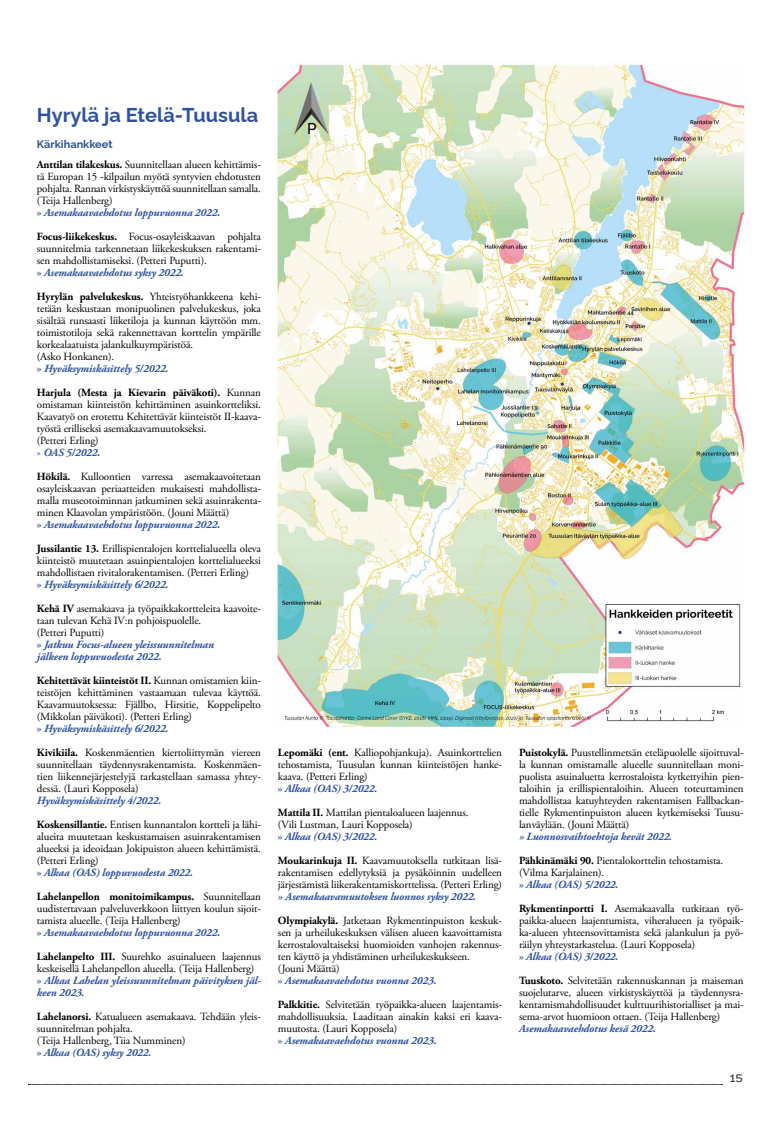
<style>
.page{position:relative;width:780px;height:1134px;background:#fff}
.page>*{position:absolute;margin:0;border:0;box-sizing:border-box;transform-origin:0 0}
.t1{font:700 20px "Raleway";color:#2f52a0}
.t2{font:12px "Bio Rhyme";color:#333332}
.t3{font:11px/12px "Adobe Garamond Pro";letter-spacing:-.01em;color:#000}
.t4{font:italic 700 11px/24px "Adobe Garamond Pro";letter-spacing:-.01em;color:#2f52a0}
.t5{font:700 11px "Raleway";color:#2f52a0}
.s1{font-weight:700}
.s2{font-weight:700;color:#2f52a0}
.s3{font-weight:700;font-style:italic;color:#2f52a0}
.s4{color:#2f52a0}
.s5{font-style:normal;color:#000}
.s6{font-weight:400;font-style:normal;color:#000}
</style>
<div class="page">
<svg style="left:28px;top:1084px;width:694px;height:1px"></svg>
<img style="left:275px;top:61px;width:471px;height:665px">
<h1 class="t1" style="left:37px;top:99px;width:223px">Hyrylä ja Etelä-Tuusula</h1>
<p class="t5" style="left:37px;top:136px;width:77px">Kärkihankkeet</p>
<p class="t3" style="left:37px;top:159px;width:225px"><span class="s1">Anttilan tilakeskus.</span> Suunnitellaan alueen kehittämis&shy;tä Europan 15 -kilpailun myötä syntyvien ehdotusten pohjalta. Rannan virkistyskäyttöä suunnitellaan samalla. (Teija Hallenberg)<br><span class="s2">»</span> <span class="s3">Asemakaavaehdotus loppuvuonna 2022.</span></p>
<p class="t3" style="left:37px;top:231px;width:225px"><span class="s1">Focus-liikekeskus.</span> Focus-osayleiskaavan pohjalta suunnitelmia tarkennetaan liikekeskuksen rakentami&shy;sen mahdollistamiseksi. (Petteri Puputti).<br><span class="s2">»</span> <span class="s3">Asemakaavaehdotus syksy 2022.</span></p>
<p class="t3" style="left:37px;top:291px;width:225px"><span class="s1">Hyrylän palvelukeskus.</span> Yhteistyöhankkeena kehi&shy;tetään keskustaan monipuolinen palvelukeskus, joka sisältää runsaasti liiketiloja ja kunnan käyttöön mm. toimistotiloja sekä rakennettavan korttelin ympärille korkealaatuista jalankulkuympäristöä.<br>(Asko Honkanen).<br><span class="s2">»</span> <span class="s3">Hyväksymiskäsittely 5/2022.</span></p>
<p class="t3" style="left:37px;top:387px;width:225px"><span class="s1">Harjula (Mesta ja Kievarin päiväkoti).</span> Kunnan omistaman kiinteistön kehittäminen asuinkortteliksi.<br>Kaavatyö on erotettu Kehitettävät kiinteistöt II-kaava&shy;työstä erilliseksi asemakaavamuutokseksi.<br>(Petteri Erling)<br><span class="s4">»</span> <span class="s3">OAS 5/2022.</span></p>
<p class="t3" style="left:37px;top:471px;width:225px"><span class="s1">Hökilä.</span> Kulloontien varressa asemakaavoitetaan osayleiskaavan periaatteiden mukaisesti mahdollista&shy;malla museotoiminnan jatkuminen sekä asuinrakenta&shy;minen Klaavolan ympäristöön. (Jouni Määttä)<br><span class="s2">»</span> <span class="s3">Asemakaavaehdotus loppuvuonna 2022.</span></p>
<p class="t3" style="left:37px;top:543px;width:225px"><span class="s1">Jussilantie 13.</span> Erillispientalojen korttelialueella oleva kiinteistö muutetaan asuinpientalojen korttelialueeksi mahdollistaen rivitalorakentamisen. (Petteri Erling)<br><span class="s2">»</span> <span class="s3">Hyväksymiskäsittely 6/2022.</span></p>
<p class="t3" style="left:37px;top:603px;width:225px"><span class="s1">Kehä IV</span> asemakaava ja työpaikkakortteleita kaavoite&shy;taan tulevan Kehä IV:n pohjoispuolelle.<br>(Petteri Puputti)<br><span class="s2">»</span> <span class="s3">Jatkuu Focus-alueen yleissuunnitelman<br>jälkeen loppuvuodesta 2022.</span></p>
<p class="t3" style="left:37px;top:675px;width:225px"><span class="s1">Kehitettävät kiinteistöt II.</span> Kunnan omistamien kiin&shy;teistöjen kehittäminen vastaamaan tulevaa käyttöä.<br>Kaavamuutoksessa: Fjällbo, Hirsitie, Koppelipelto (Mikkolan päiväkoti). (Petteri Erling)<br><span class="s2">»</span> <span class="s3">Hyväksymiskäsittely 6/2022.</span></p>
<p class="t3" style="left:37px;top:747px;width:225px;text-align:justify"><span class="s1">Kivikiila.</span> Koskenmäentien kiertoliittymän viereen suunnitellaan täydennysrakentamista. Koskenmäen&shy;tien liikennejärjestelyjä tarkastellaan samassa yhtey&shy;dessä. (Lauri Kopposela)</p>
<p class="t3" style="left:37px;top:789px;width:225px;line-height:24px"><span class="s3">Hyväksymiskäsittely 4/2022.<br></span><span class="s1">Koskensillantie.</span> Entisen kunnantalon kortteli ja lähi-</p>
<p class="t3" style="left:37px;top:831px;width:225px">alueita muutetaan keskustamaisen asuinrakentamisen alueeksi ja ideoidaan Jokipuiston alueen kehittämistä. (Petteri Erling)<br><span class="s2">»</span> <span class="s3">Alkaa (OAS) loppuvuodesta 2022.</span></p>
<p class="t3" style="left:37px;top:891px;width:225px"><span class="s1">Lahelanpellon monitoimikampus.</span> Suunnitellaan uudistettavaan palveluverkkoon liittyen koulun sijoit&shy;tamista alueelle. (Teija Hallenberg)<br><span class="s2">»</span> <span class="s3">Asemakaavaehdotus loppuvuonna 2022.</span></p>
<p class="t3" style="left:37px;top:951px;width:225px"><span class="s1">Lahelanpelto III.</span> Suurehko asuinalueen laajennus keskeisellä Lahelanpellon alueella. (Teija Hallenberg) <span class="s2">»</span> <span class="s3">Alkaa Lahelan yleissuunnitelman päivityksen jäl&shy;keen 2023.</span></p>
<p class="t3" style="left:37px;top:1011px;width:225px"><span class="s1">Lahelanorsi.</span> Katualueen asemakaava. Tehdään yleis&shy;suunnitelman pohjalta.<br>(Teija Hallenberg, Tiia Numminen)<br><span class="s2">»</span> <span class="s3">Alkaa (OAS) syksy 2022.</span></p>
<p class="t3" style="left:278px;top:747px;width:225px"><span class="s1">Lepomäki (ent.</span> Kalliopohjankuja). Asuinkorttelien tehostamista, Tuusulan kunnan kiinteistöjen hanke&shy;kaava. (Petteri Erling)<br><span class="s2">»</span> <span class="s3">Alkaa (OAS) 3/2022.</span></p>
<p class="t3" style="left:278px;top:807px;width:192px"><span class="s1">Mattila II.</span> Mattilan pientaloalueen laajennus. (Vili Lustman, Lauri Kopposela)<br><span class="s2">»</span> <span class="s3">Alkaa (OAS) 3/2022.</span></p>
<p class="t3" style="left:278px;top:855px;width:225px;text-align:justify"><span class="s1">Moukarinkuja II.</span> Kaavamuutoksella tutkitaan lisä&shy;rakentamisen edellytyksiä ja pysäköinnin uudelleen järjestämistä liikerakentamiskorttelissa. (Petteri Erling)</p>
<p class="t4" style="left:278px;top:885px;width:225px">» Asemakaavamuutoksen luonnos syksy 2022.<br><span class="s5">Olympiakylä.</span> <span class="s6">Jatketaan Rykmentinpuiston keskuk-</span></p>
<p class="t3" style="left:278px;top:927px;width:225px">sen ja urheilukeskuksen välisen alueen kaavoittamista kerrostalovaltaiseksi huomioiden vanhojen rakennus&shy;ten käyttö ja yhdistäminen urheilukeskukseen.<br>(Jouni Määttä)<br><span class="s2">»</span> <span class="s3">Asemakaavaehdotus vuonna 2023.</span></p>
<p class="t3" style="left:278px;top:999px;width:225px"><span class="s1">Palkkitie.</span> Selvitetään työpaikka-alueen laajentamis&shy;mahdollisuuksia. Laaditaan ainakin kaksi eri kaava&shy;muutosta. (Lauri Kopposela)<br><span class="s2">»</span> <span class="s3">Asemakaavaehdotus vuonna 2023.</span></p>
<p class="t3" style="left:519px;top:747px;width:226px;text-align:justify"><span class="s1">Puistokylä.</span> Puustellinmetsän eteläpuolelle sijoittuval&shy;la kunnan omistamalle alueelle suunnitellaan moni&shy;puolista asuinaluetta kerrostaloista kytkettyihin pien&shy;taloihin ja erillispientaloihin. Alueen toteuttaminen mahdollistaa katuyhteyden rakentamisen Fallbackan&shy;tielle Rykmentinpuiston alueen kytkemiseksi Tuusu&shy;lanväylään. (Jouni Määttä)</p>
<p class="t4" style="left:519px;top:825px;width:206px">» Luonnosvaihtoehtoja kevät 2022.<br><span class="s5">Pähkinämäki 90.</span> <span class="s6">Pientalokorttelin tehostamista.</span></p>
<p class="t3" style="left:519px;top:867px;width:101px">(Vilma Karjalainen).<br><span class="s2">»</span> <span class="s3">Alkaa (OAS) 5/2022.</span></p>
<p class="t3" style="left:519px;top:903px;width:226px"><span class="s1">Rykmentinportti I.</span> Asemakaavalla tutkitaan työ&shy;paikka-alueen laajentumista, viheralueen ja työpaik&shy;ka-alueen yhteensovittamista sekä jalankulun ja pyö&shy;räilyn yhteystarkastelua. (Lauri Kopposela)<br><span class="s2">»</span> <span class="s3">Alkaa (OAS) 3/2022.</span></p>
<p class="t3" style="left:519px;top:975px;width:226px;text-align:justify"><span class="s1">Tuuskoto.</span> Selvitetään rakennuskannan ja maiseman suojelutarve, alueen virkistyskäyttöä ja täydennysra&shy;kentamismahdollisuudet kulttuurihistorialliset ja mai&shy;sema-arvot huomioon ottaen. (Teija Hallenberg)</p>
<p class="t4" style="left:519px;top:1017px;width:138px">Asemakaavaehdotus kesä 2022.</p>
<p class="t2" style="left:729px;top:1069px;width:14px">15</p>
</div>
